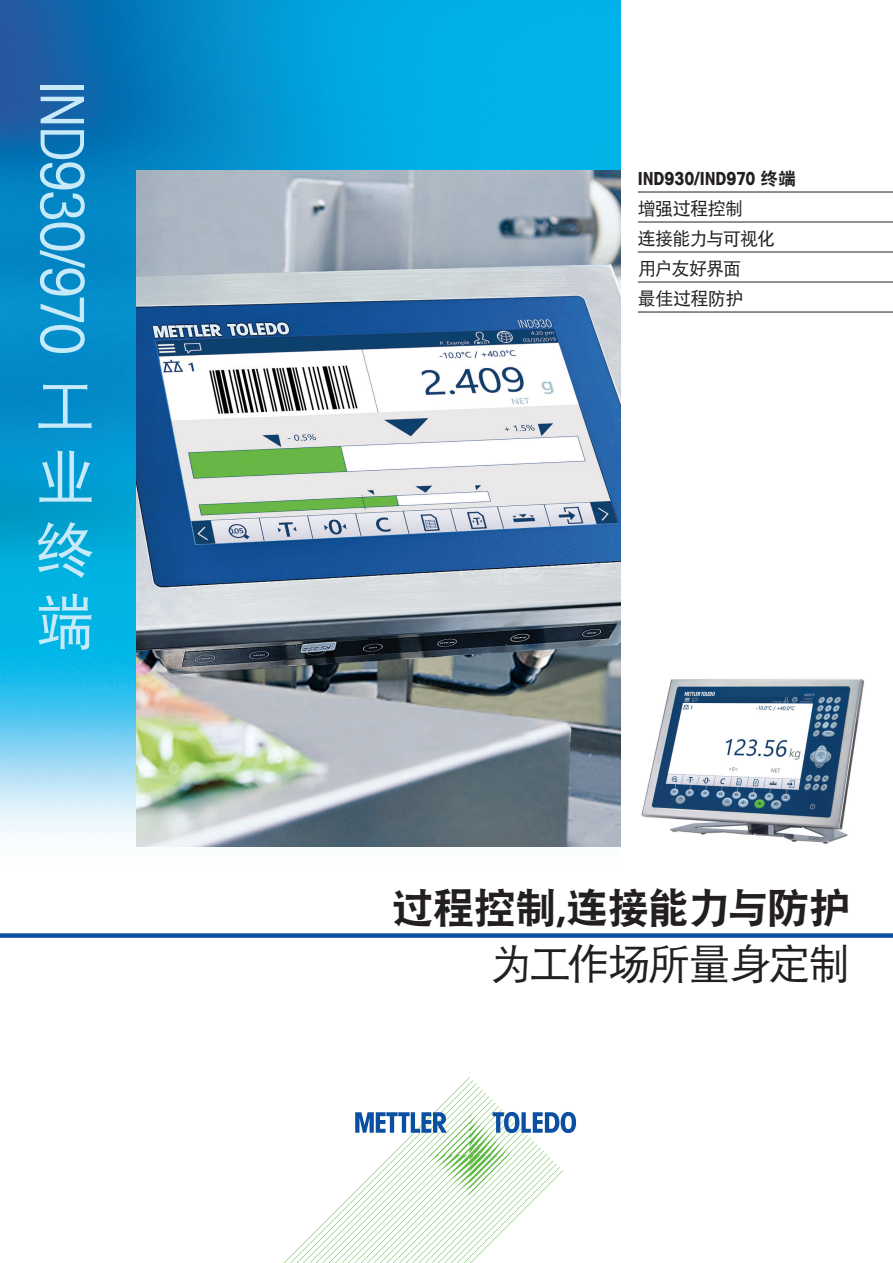
<style>
.page{position:relative;width:893px;height:1263px;background:#fff}
.page>*{position:absolute;margin:0;border:0;box-sizing:border-box;transform-origin:0 0}
.Vertical_Text_Cover{font:60px "Avant Gardefor MT Bk";letter-spacing:-.025em;color:#c6eafa;scale:.95 1}
.Vertical_Text_Cover-2{font:60px/72px "DFP Hei W5";color:#c6eafa;text-align:justify}
.Headline_Cover_bold{font:42px "DFP Hei W9";letter-spacing:-.03em;color:#231f20}
.Headline_Cover_book{font:42px "DFP Hei W5";letter-spacing:-.045em;color:#231f20}
.Features_Cover_book{font:18px "DFP Hei W5";letter-spacing:-.035em;color:#231f20}
.Product_Name_Cover_b{font:18px "Avant Gardefor MT Bd";letter-spacing:-.005em;color:#231f20}
.Features_Cover_book-2{font:18px "DFP Hei W5";letter-spacing:-.055em;color:#231f20}
.s1{font-family:"DFP Hei W9"}
.s2{font-family:"Avant Gardefor MT Bd"}
</style>
<div class="page">
<div style="left:0;top:933px;width:893px;height:5px;background:#0a4fa2"></div>
<img style="left:0;top:0;width:621px;height:847px">
<svg style="left:284px;top:1077px;width:292px;height:186px"></svg>
<img style="left:136px;top:170px;width:485px;height:676px">
<hr style="left:638px;top:192px;width:255px;height:1px;background:#231f20">
<hr style="left:638px;top:222px;width:255px;height:1px;background:#231f20">
<hr style="left:638px;top:252px;width:255px;height:1px;background:#231f20">
<hr style="left:638px;top:282px;width:255px;height:1px;background:#231f20">
<hr style="left:638px;top:312px;width:255px;height:1px;background:#231f20">
<img style="left:641px;top:678px;width:223px;height:166px">
<p class="Vertical_Text_Cover" style="left:99px;top:81px;width:289px;rotate:90deg">IND930/970</p>
<p class="Vertical_Text_Cover-2" style="left:36px;top:369px;width:61px">工业终端</p>
<p class="Product_Name_Cover_b" style="left:638px;top:167px;width:160px">IND930/IND970 <span class="s1">终端</span></p>
<p class="Features_Cover_book" style="left:638px;top:198px;width:107px">增强过程控制</p>
<p class="Features_Cover_book-2" style="left:638px;top:228px;width:139px">连接能力与可视化</p>
<p class="Features_Cover_book" style="left:638px;top:258px;width:105px">用户友好界面</p>
<p class="Features_Cover_book" style="left:638px;top:288px;width:107px">最佳过程防护</p>
<p class="Headline_Cover_bold" style="left:392px;top:886px;width:460px">过程控制<span class="s2">,</span>连接能力与防护</p>
<p class="Headline_Cover_book" style="left:490px;top:941px;width:362px">为工作场所量身定制</p>
</div>
